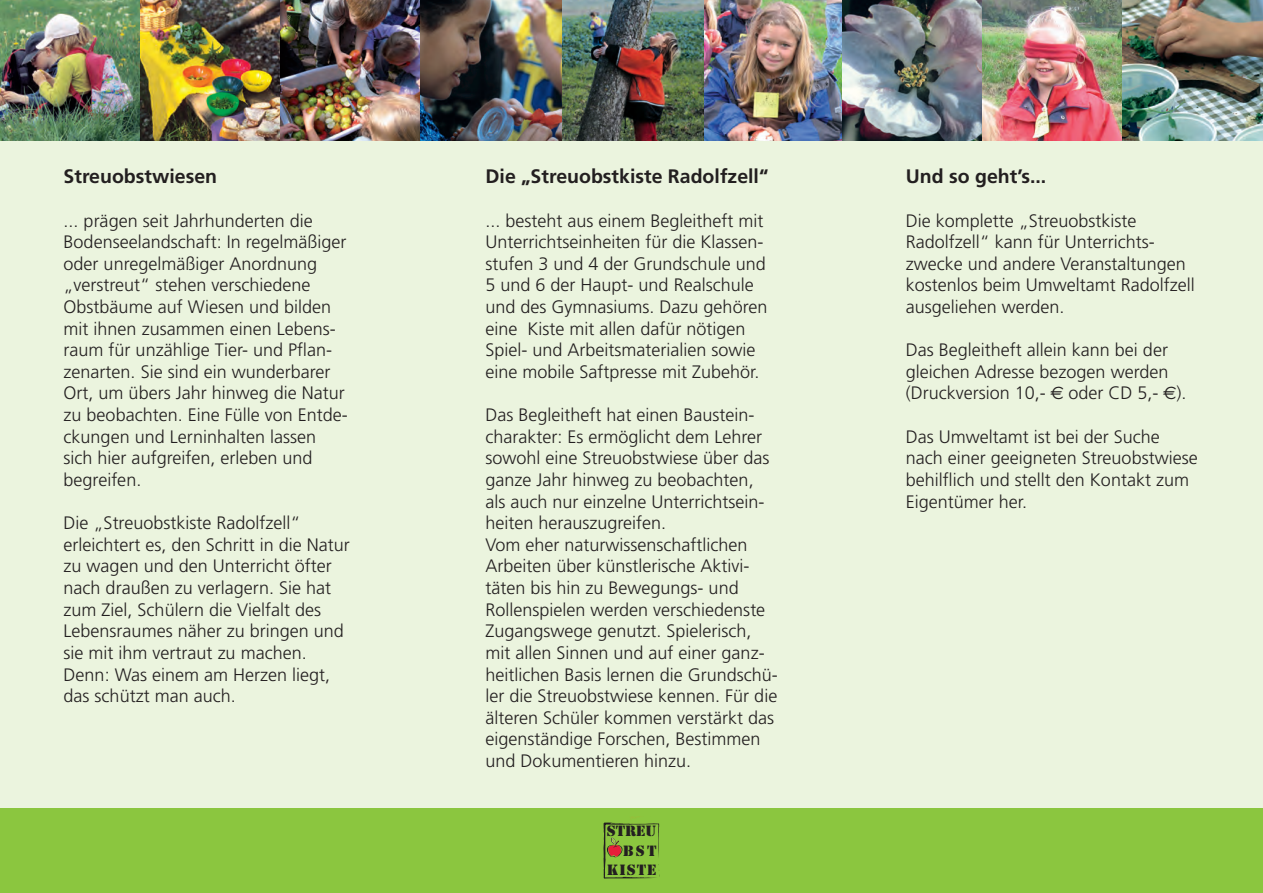
<style>
.page{position:relative;width:1263px;height:893px;background:#fff}
.page>*{position:absolute;margin:0;border:0;box-sizing:border-box;transform-origin:0 0}
.t1{font:700 19.5px "Frutiger";color:#231f20}
.t2{font:300 18px/21.6px "Frutiger";color:#231f20}
.t3{font:13.95px/19.5px "Stencil Std";letter-spacing:.065em;color:#231f20;text-align:right}
.s1{font-family:"Euro Sans";font-weight:400}
</style>
<div class="page">
<div style="left:0;top:0;width:1262px;height:892px;background:#ebf4de"></div>
<img style="left:0;top:0;width:1262px;height:140px">
<div style="left:0;top:808px;width:1262px;height:84px;background:#8bc63f"></div>
<svg style="left:603px;top:822px;width:57px;height:57px"></svg>
<p class="t1" style="left:64px;top:165px;width:155px">Streuobstwiesen</p>
<p class="t2" style="left:64px;top:209px;width:286px">... prägen seit Jahrhunderten die<br>Bodenseelandschaft: In regelmäßiger oder unregelmäßiger Anordnung „verstreut“ stehen verschiedene<br>Obstbäume auf Wiesen und bilden mit ihnen zusammen einen Lebens&shy;raum für unzählige Tier- und Pflan&shy;zenarten. Sie sind ein wunderbarer<br>Ort, um übers Jahr hinweg die Natur zu beobachten. Eine Fülle von Entde&shy;ckungen und Lerninhalten lassen sich hier aufgreifen, erleben und begreifen.</p>
<p class="t2" style="left:64px;top:512px;width:288px">Die „Streuobstkiste Radolfzell“ erleichtert es, den Schritt in die Natur zu wagen und den Unterricht öfter nach draußen zu verlagern. Sie hat zum Ziel, Schülern die Vielfalt des<br>Lebensraumes näher zu bringen und sie mit ihm vertraut zu machen.<br>Denn: Was einem am Herzen liegt, das schützt man auch.</p>
<p class="t1" style="left:485px;top:165px;width:284px">Die „Streuobstkiste Radolfzell“</p>
<p class="t2" style="left:485px;top:209px;width:283px">... besteht aus einem Begleitheft mit Unterrichtseinheiten für die Klassen&shy;stufen 3 und 4 der Grundschule und 5 und 6 der Haupt- und Realschule und des Gymnasiums. Dazu gehören eine Kiste mit allen dafür nötigen Spiel- und Arbeitsmaterialien sowie eine mobile Saftpresse mit Zubehör.</p>
<p class="t2" style="left:485px;top:404px;width:294px">Das Begleitheft hat einen Baustein&shy;charakter: Es ermöglicht dem Lehrer sowohl eine Streuobstwiese über das ganze Jahr hinweg zu beobachten, als auch nur einzelne Unterrichtsein&shy;heiten herauszugreifen.<br>Vom eher naturwissenschaftlichen Arbeiten über künstlerische Aktivi&shy;täten bis hin zu Bewegungs- und Rollenspielen werden verschiedenste Zugangswege genutzt. Spielerisch, mit allen Sinnen und auf einer ganz&shy;heitlichen Basis lernen die Grundschü&shy;ler die Streuobstwiese kennen. Für die älteren Schüler kommen verstärkt das eigenständige Forschen, Bestimmen und Dokumentieren hinzu.</p>
<p class="t3" style="left:607px;top:821px;width:51px">STREU<br>BST<br>KISTE</p>
<p class="t1" style="left:905px;top:165px;width:142px">Und so geht’s...</p>
<p class="t2" style="left:905px;top:209px;width:291px">Die komplette „Streuobstkiste<br>Radolfzell“ kann für Unterrichts&shy;zwecke und andere Veranstaltungen kostenlos beim Umweltamt Radolfzell ausgeliehen werden.</p>
<p class="t2" style="left:905px;top:339px;width:282px">Das Begleitheft allein kann bei der gleichen Adresse bezogen werden (Druckversion 10,- <span class="s1">€</span> oder CD 5,- <span class="s1">€</span>).</p>
<p class="t2" style="left:905px;top:425px;width:293px">Das Umweltamt ist bei der Suche nach einer geeigneten Streuobstwiese behilflich und stellt den Kontakt zum<br>Eigentümer her.</p>
</div>
